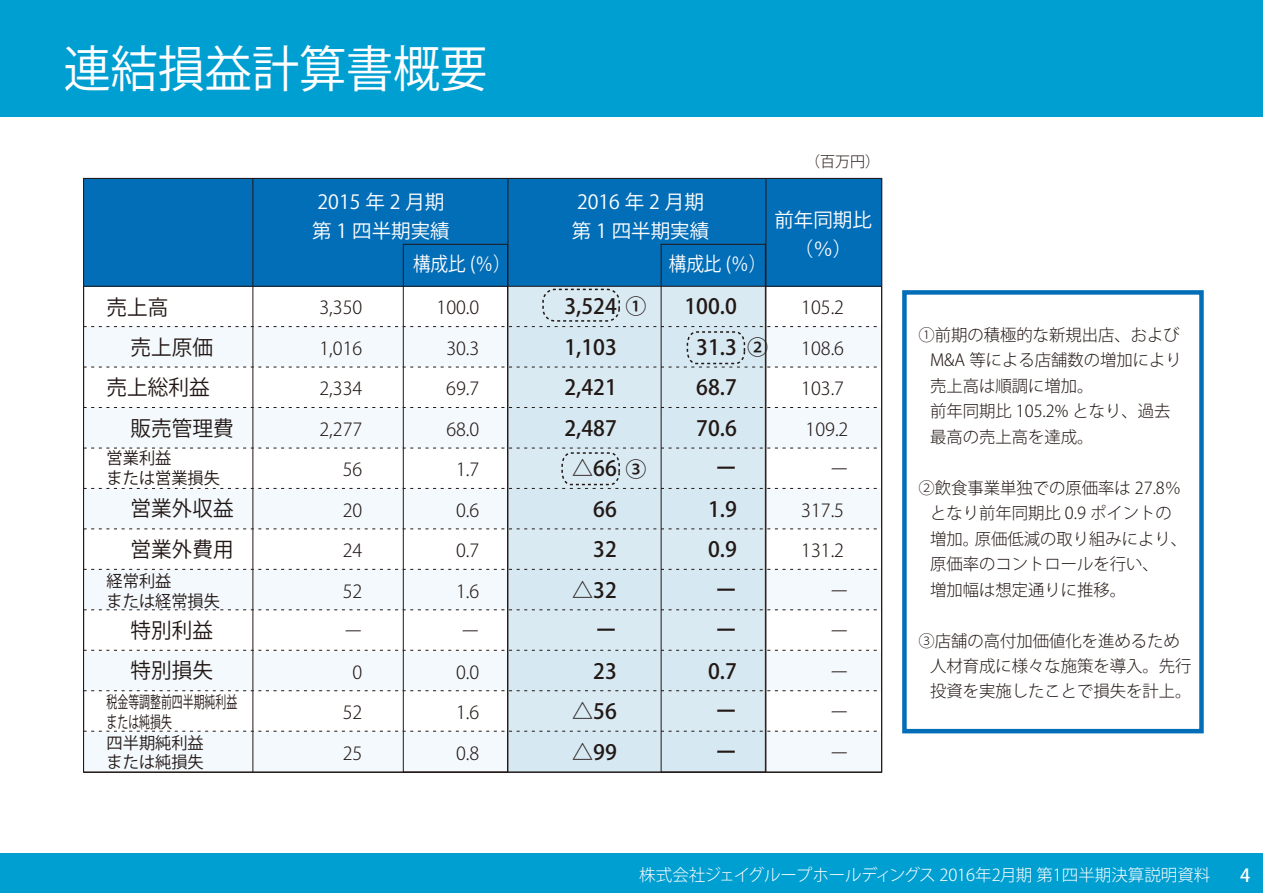
<style>
.page{position:relative;width:1263px;height:893px;background:#009fd2}
.page>*{position:absolute;margin:0;border:0;box-sizing:border-box;transform-origin:0 0}
.t1{font:49.5px "Koz Go Pro";color:#fff;scale:.95 1}
.t2{font:500 21px/40.5px "Koz Go Pro";color:#221815;text-align:right}
.t3{font:21px/40.3px "Koz Go Pro";color:#221815}
.t4{font:19.5px/28.5px "Koz Go Pro";color:#fff}
.t5{font:19.5px "Koz Go Pro";color:#fff;scale:.9 1}
.t6{font:300 18px "Koz Go Pro";color:#221815}
.t7{font:500 18px "Koz Go Pro";color:#fff}
.t8{font:300 16.5px/25.5px "Koz Go Pro";color:#221815}
.t9{font:300 16.5px "Koz Go Pro";color:#fff}
.t10{font:16.5px/19.8px "Koz Go Pro";color:#221815}
.t11{font:16.5px/19.8px "Koz Go Pro";color:#221815;scale:.66 1}
.t12{font:300 15px "Koz Go Pro";color:#221815}
</style>
<div class="page">
<div style="left:0;top:117px;width:1263px;height:735px;background:#fff"></div>
<div style="left:902px;top:290px;width:302px;height:443px;background:#fff;border:4px solid #036eb8"></div>
<div style="left:84px;top:178px;width:798px;height:108px;background:#036eb8"></div>
<div style="left:84px;top:407px;width:797px;height:41px;background:#f4f9fd"></div>
<div style="left:84px;top:488px;width:797px;height:41px;background:#f4f9fd"></div>
<div style="left:84px;top:569px;width:797px;height:41px;background:#f4f9fd"></div>
<div style="left:84px;top:651px;width:797px;height:40px;background:#f4f9fd"></div>
<div style="left:84px;top:731px;width:797px;height:41px;background:#f4f9fd"></div>
<div style="left:508px;top:286px;width:258px;height:486px;background:#d6e8f1"></div>
<hr style="left:84px;top:772px;width:798px;height:1px;background:#221815">
<svg style="left:85px;top:610px;width:792px;height:1px"></svg>
<svg style="left:85px;top:731px;width:792px;height:1px"></svg>
<svg style="left:85px;top:407px;width:792px;height:1px"></svg>
<svg style="left:85px;top:529px;width:792px;height:1px"></svg>
<svg style="left:85px;top:569px;width:792px;height:1px"></svg>
<svg style="left:85px;top:690px;width:792px;height:1px"></svg>
<svg style="left:85px;top:650px;width:792px;height:1px"></svg>
<hr style="left:253px;top:178px;width:1px;height:594px;background:#221815">
<hr style="left:508px;top:178px;width:1px;height:594px;background:#221815">
<hr style="left:766px;top:178px;width:1px;height:594px;background:#221815">
<div style="left:542px;top:289px;width:78px;height:33px;border:2px dashed #221815;border-radius:12px"></div>
<svg style="left:85px;top:326px;width:795px;height:42px"></svg>
<div style="left:403px;top:244px;width:105px;height:528px;border:1px solid #221815"></div>
<svg style="left:85px;top:448px;width:792px;height:41px"></svg>
<hr style="left:84px;top:286px;width:798px;height:1px;background:#221815">
<h1 class="t1" style="left:64px;top:37px;width:447px">連結損益計算書概要</h1>
<p class="t4" style="left:312px;top:188px;width:139px">2015 年 2 月期第 1 四半期実績</p>
<p class="t4" style="left:572px;top:188px;width:139px">2016 年 2 月期第 1 四半期実績</p>
<p class="t5" style="left:413px;top:251px;width:110px">構成比 (％）</p>
<p class="t5" style="left:669px;top:251px;width:110px">構成比 (％）</p>
<p class="t12" style="left:805px;top:151px;width:76px">（百万円）</p>
<p class="t4" style="left:774px;top:206px;width:99px;text-align:center">前年同期比（％）</p>
<p class="t3" style="left:107px;top:287px;width:63px">売上高</p>
<p class="t3" style="left:131px;top:328px;width:84px">売上原価</p>
<p class="t3" style="left:107px;top:368px;width:105px">売上総利益</p>
<p class="t3" style="left:131px;top:408px;width:105px">販売管理費</p>
<p class="t10" style="left:107px;top:449px;width:115px">営業利益<br>または営業損失</p>
<p class="t3" style="left:131px;top:489px;width:105px">営業外収益営業外費用</p>
<p class="t10" style="left:107px;top:571px;width:115px">経常利益<br>または経常損失</p>
<p class="t3" style="left:131px;top:610px;width:84px">特別利益特別損失</p>
<p class="t11" style="left:107px;top:692px;width:200px">税金等調整前四半期純利益または純損失</p>
<p class="t10" style="left:107px;top:733px;width:99px">四半期純利益または純損失</p>
<p class="t6" style="left:319px;top:296px;width:44px">3,350</p>
<p class="t6" style="left:319px;top:336px;width:44px">1,016</p>
<p class="t6" style="left:319px;top:377px;width:44px">2,334</p>
<p class="t6" style="left:319px;top:417px;width:44px">2,277</p>
<p class="t6" style="left:343px;top:458px;width:21px">56</p>
<p class="t6" style="left:343px;top:498px;width:21px">20</p>
<p class="t6" style="left:343px;top:539px;width:21px">24</p>
<p class="t6" style="left:343px;top:579px;width:21px">52</p>
<p class="t6" style="left:344px;top:620px;width:19px">ー</p>
<p class="t6" style="left:352px;top:660px;width:11px">0</p>
<p class="t6" style="left:343px;top:701px;width:21px">52</p>
<p class="t6" style="left:343px;top:741px;width:21px">25</p>
<p class="t6" style="left:436px;top:296px;width:44px">100.0</p>
<p class="t6" style="left:446px;top:336px;width:35px">30.3</p>
<p class="t6" style="left:446px;top:377px;width:35px">69.7</p>
<p class="t6" style="left:446px;top:417px;width:35px">68.0</p>
<p class="t6" style="left:456px;top:458px;width:25px">1.7</p>
<p class="t6" style="left:456px;top:498px;width:25px">0.6</p>
<p class="t6" style="left:456px;top:539px;width:25px">0.7</p>
<p class="t6" style="left:456px;top:579px;width:25px">1.6</p>
<p class="t6" style="left:461px;top:620px;width:19px">ー</p>
<p class="t6" style="left:456px;top:660px;width:25px">0.0</p>
<p class="t6" style="left:456px;top:701px;width:25px">1.6</p>
<p class="t6" style="left:456px;top:741px;width:25px">0.8</p>
<p class="t2" style="left:564px;top:287px;width:84px">3,524 ①</p>
<p class="t2" style="left:564px;top:328px;width:54px;text-align:justify">1,103<br>2,421<br>2,487</p>
<p class="t2" style="left:572px;top:449px;width:76px">△66 ③</p>
<p class="t2" style="left:572px;top:490px;width:46px">66<br>32 △32ー<br>23 △56 △99</p>
<p class="t2" style="left:684px;top:287px;width:54px">100.0<br>31.3<br>68.7<br>70.6ー<br>1.9<br>0.9ー<br>ー<br>0.7ー<br>ー</p>
<p class="t2" style="left:747px;top:328px;width:22px">②</p>
<p class="t6" style="left:801px;top:296px;width:44px">105.2</p>
<p class="t6" style="left:801px;top:336px;width:44px">108.6</p>
<p class="t6" style="left:801px;top:377px;width:44px">103.7</p>
<p class="t6" style="left:805px;top:417px;width:44px">109.2</p>
<p class="t6" style="left:830px;top:458px;width:19px">ー</p>
<p class="t6" style="left:801px;top:498px;width:44px">317.5</p>
<p class="t6" style="left:801px;top:539px;width:44px">131.2</p>
<p class="t6" style="left:830px;top:579px;width:19px">ー</p>
<p class="t6" style="left:830px;top:620px;width:19px">ー</p>
<p class="t6" style="left:830px;top:660px;width:19px">ー</p>
<p class="t6" style="left:830px;top:701px;width:19px">ー</p>
<p class="t6" style="left:830px;top:741px;width:19px">ー</p>
<p class="t8" style="left:930px;top:322px;width:253px;text-indent:-12px">①前期の積極的な新規出店、および<br>M&amp;A 等による店舗数の増加により売上高は順調に増加。<br>前年同期比 105.2% となり、過去最高の売上高を達成。</p>
<p class="t8" style="left:930px;top:475px;width:259px;text-indent:-12px">②飲食事業単独での原価率は 27.8％となり前年同期比 0.9 ポイントの増加。原価低減の取り組みにより、原価率のコントロールを行い、<br>増加幅は想定通りに推移。</p>
<p class="t8" style="left:930px;top:628px;width:263px;text-indent:-12px">③店舗の高付加価値化を進めるため人材育成に様々な施策を導入。先行投資を実施したことで損失を計上。</p>
<p class="t9" style="left:639px;top:864px;width:573px">株式会社ジェイグループホールディングス 2016年2月期 第1四半期決算説明資料</p>
<p class="t7" style="left:1240px;top:864px;width:12px">4</p>
</div>
